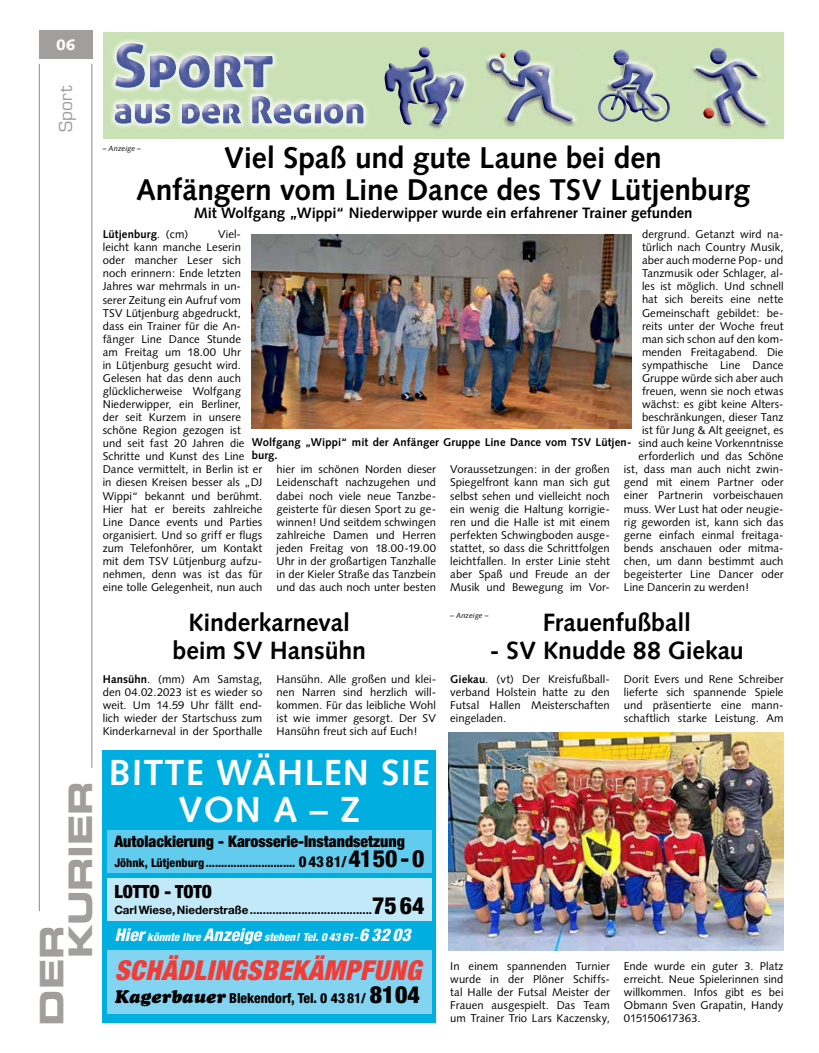
<style>
.page{position:relative;width:819px;height:1053px;background:#fff}
.page>*{position:absolute;margin:0;border:0;box-sizing:border-box;transform-origin:0 0}
.t1{font:700 36.25px/36.2px "Syntax LT Std";letter-spacing:.03em;color:#fff;text-align:center}
.t2{font:32.5px/28.9px "Eurostile LT Std Bold Ex 2";letter-spacing:-.01em;color:#a19f9d}
.t3{font:700 30px/32.5px "Syntax LT Std";letter-spacing:-.005em;color:#000;text-align:center}
.t4{font:italic 900 condensed 27.5px "Helvetica Neue";letter-spacing:.015em;color:#f13d37}
.t5{font:700 25px/27.5px "Syntax LT Std";letter-spacing:-.005em;color:#000;text-align:center}
.t6{font:900 condensed 18.12px "Helvetica Neue";color:#000}
.t7{font:17.5px "Eurostile LT Std";color:#a19f9d}
.t8{font:900 condensed 15.88px "Helvetica Neue";color:#000}
.t9{font:700 15px "Syntax LT Std";color:#000}
.t10{font:900 15px "Syntax LT Std";color:#fff}
.t11{font:800 condensed 13.75px "Helvetica Neue";color:#000}
.t12{font:800 condensed 11.88px "Helvetica Neue";color:#000}
.t13{font:700 11.5px "Helvetica Neue";color:#000}
.t14{font:11.25px/13px "Syntax";letter-spacing:.005em;color:#000;text-align:justify}
.t15{font:700 11.25px/12.5px "Syntax LT Std";letter-spacing:.01em;color:#000}
.t16{font:italic 800 condensed 11.25px "Helvetica Neue";color:#fff}
.t17{font:700 11.25px "Syntax";letter-spacing:.01em;color:#000}
.t18{font:italic 7.5px "Syntax LT Std";letter-spacing:.01em;color:#000}
.s1{font-weight:400}
.s2{font-weight:700}
.s3{font-size:15px}
.s4{font-size:23.75px}
.s5{font-weight:800;font-stretch:condensed;font-size:23.75px}
.s6{font-size:17.5px}
.s7{font-family:"Cooper Black Std";font-weight:400;font-style:italic;font-stretch:normal;font-size:18.12px}
.s8{font-weight:900;font-size:23.75px}
</style>
<div class="page">
<hr style="left:39px;top:64px;width:1px;height:847px;background:#8c8986">
<hr style="left:92px;top:64px;width:1px;height:703px;background:#8c8986">
<div style="left:39px;top:30px;width:53px;height:29px;background:#a19f9d"></div>
<div style="left:103px;top:749px;width:333px;height:273px;background:#00aee0"></div>
<div style="left:107px;top:878px;width:324px;height:42px;background:#c2e9f8"></div>
<div style="left:107px;top:830px;width:324px;height:42px;background:#62ccee"></div>
<div style="left:107px;top:950px;width:324px;height:64px;background:#83d4f1"></div>
<div style="left:103px;top:32px;width:680px;height:107px;background:#c9e1b5"></div>
<img style="left:110px;top:39px;width:258px;height:89px">
<img style="left:115px;top:43px;width:158px;height:45px">
<img style="left:115px;top:96px;width:248px;height:28px">
<svg style="left:713px;top:48px;width:11px;height:2px"></svg>
<img style="left:710px;top:50px;width:16px;height:5px">
<img style="left:691px;top:55px;width:78px;height:73px">
<img style="left:695px;top:65px;width:70px;height:58px">
<svg style="left:727px;top:61px;width:31px;height:15px"></svg>
<svg style="left:713px;top:72px;width:3px;height:7px"></svg>
<svg style="left:703px;top:108px;width:11px;height:11px"></svg>
<svg style="left:616px;top:50px;width:10px;height:2px"></svg>
<img style="left:613px;top:52px;width:16px;height:5px">
<img style="left:607px;top:57px;width:40px;height:33px">
<img style="left:611px;top:64px;width:46px;height:26px">
<svg style="left:606px;top:120px;width:12px;height:2px"></svg>
<svg style="left:650px;top:120px;width:11px;height:2px"></svg>
<img style="left:598px;top:90px;width:72px;height:30px">
<svg style="left:621px;top:87px;width:15px;height:2px"></svg>
<img style="left:505px;top:123px;width:70px;height:4px">
<img style="left:485px;top:53px;width:92px;height:70px">
<img style="left:489px;top:58px;width:83px;height:64px">
<svg style="left:517px;top:50px;width:10px;height:2px"></svg>
<img style="left:514px;top:52px;width:16px;height:14px">
<svg style="left:491px;top:52px;width:14px;height:22px"></svg>
<svg style="left:419px;top:47px;width:11px;height:11px"></svg>
<img style="left:465px;top:78px;width:3px;height:13px">
<img style="left:428px;top:70px;width:37px;height:59px">
<img style="left:446px;top:75px;width:15px;height:3px">
<img style="left:433px;top:78px;width:13px;height:31px">
<svg style="left:434px;top:76px;width:13px;height:6px"></svg>
<svg style="left:433px;top:110px;width:9px;height:14px"></svg>
<img style="left:384px;top:59px;width:49px;height:66px">
<img style="left:252px;top:234px;width:379px;height:194px">
<img style="left:449px;top:732px;width:334px;height:218px">
<p class="t10" style="left:56px;top:36px;width:21px">06</p>
<p class="t7" style="left:55px;top:132px;width:47px;rotate:-90deg">Sport</p>
<p class="t2" style="left:37px;top:958px;width:179px;text-indent:-67px;rotate:-90deg">Der<br>Kurier</p>
<p class="t3" style="left:136px;top:141px;width:615px">Viel Spaß und gute Laune bei den<br>Anfängern vom Line Dance des TSV Lütjenburg</p>
<p class="t9" style="left:194px;top:204px;width:500px">Mit Wolfgang „Wippi“ Niederwipper wurde ein erfahrener Trainer gefunden</p>
<p class="t18" style="left:103px;top:144px;width:40px">– Anzeige –</p>
<p class="t14" style="left:642px;top:228px;width:143px">dergrund. Getanzt wird na-</p>
<p class="t14" style="left:642px;top:241px;width:143px">türlich nach Country Musik,</p>
<p class="t14" style="left:642px;top:254px;width:143px">aber auch moderne Pop- und</p>
<p class="t14" style="left:642px;top:267px;width:143px">Tanzmusik oder Schlager, al-</p>
<p class="t14" style="left:642px;top:280px;width:143px">les ist möglich. Und schnell</p>
<p class="t14" style="left:642px;top:293px;width:143px">hat sich bereits eine nette</p>
<p class="t14" style="left:642px;top:306px;width:143px">Gemeinschaft gebildet: be-</p>
<p class="t14" style="left:642px;top:319px;width:143px">reits unter der Woche freut</p>
<p class="t14" style="left:642px;top:332px;width:143px">man sich schon auf den kom-</p>
<p class="t14" style="left:642px;top:345px;width:143px">menden Freitagabend. Die</p>
<p class="t14" style="left:642px;top:358px;width:143px">sympathische Line Dance</p>
<p class="t14" style="left:642px;top:371px;width:143px">Gruppe würde sich aber auch</p>
<p class="t14" style="left:642px;top:384px;width:143px">freuen, wenn sie noch etwas</p>
<p class="t14" style="left:642px;top:397px;width:143px">wächst: es gibt keine Alters-</p>
<p class="t14" style="left:642px;top:410px;width:143px">beschränkungen, dieser Tanz</p>
<p class="t14" style="left:642px;top:424px;width:143px">ist für Jung &amp; Alt geeignet, es</p>
<p class="t14" style="left:638px;top:437px;width:146px">sind auch keine Vorkenntnisse</p>
<p class="t14" style="left:638px;top:450px;width:146px">erforderlich und das Schöne</p>
<p class="t14" style="left:624px;top:463px;width:161px">ist, dass man auch nicht zwin-</p>
<p class="t14" style="left:624px;top:476px;width:161px">gend mit einem Partner oder</p>
<p class="t14" style="left:624px;top:489px;width:161px">einer Partnerin vorbeischauen</p>
<p class="t14" style="left:624px;top:502px;width:161px">muss. Wer Lust hat oder neugie-</p>
<p class="t14" style="left:624px;top:515px;width:161px">rig geworden ist, kann sich das</p>
<p class="t14" style="left:624px;top:528px;width:161px">gerne einfach einmal freitaga-</p>
<p class="t14" style="left:624px;top:541px;width:161px">bends anschauen oder mitma-</p>
<p class="t14" style="left:624px;top:554px;width:161px">chen, um dann bestimmt auch</p>
<p class="t14" style="left:624px;top:567px;width:161px">begeisterter Line Dancer oder</p>
<p class="t14" style="left:624px;top:580px;width:127px">Line Dancerin zu werden!</p>
<p class="t14" style="left:103px;top:228px;width:161px;text-align:left;text-indent:115px">Viel&shy;leicht kann manche Leserin oder mancher Leser sich noch erinnern: Ende letzten<br>Jahres war mehrmals in un&shy;serer Zeitung ein Aufruf vom<br>TSV Lütjenburg abgedruckt, dass ein Trainer für die An&shy;fänger Line Dance Stunde<br>am Freitag um 18.00 Uhr<br>in Lütjenburg gesucht wird.<br>Gelesen hat das denn auch glücklicherweise Wolfgang<br>Niederwipper, ein Berliner,<br>der seit Kurzem in unsere schöne Region gezogen ist und seit fast 20 Jahren die<br>Schritte und Kunst des Line<br>Dance vermittelt, in Berlin ist er in diesen Kreisen besser als „DJ<br>Wippi“ bekannt und berühmt.<br>Hier hat er bereits zahlreiche<br>Line Dance events und Parties organisiert. Und so griff er flugs zum Telefonhörer, um Kontakt mit dem TSV Lütjenburg aufzu&shy;nehmen, denn was ist das für eine tolle Gelegenheit, nun auch</p>
<p class="t17" style="left:103px;top:228px;width:87px">Lütjenburg<span class="s1">. (cm)</span></p>
<p class="t15" style="left:252px;top:436px;width:381px">Wolfgang „Wippi“ mit der Anfänger Gruppe Line Dance vom TSV Lütjen&shy;burg.</p>
<p class="t14" style="left:276px;top:463px;width:161px">hier im schönen Norden dieser Leidenschaft nachzugehen und dabei noch viele neue Tanzbe&shy;geisterte für diesen Sport zu ge&shy;winnen! Und seitdem schwingen zahlreiche Damen und Herren jeden Freitag von 18.00-19.00<br>Uhr in der großartigen Tanzhalle in der Kieler Straße das Tanzbein und das auch noch unter besten</p>
<p class="t14" style="left:450px;top:463px;width:161px">Voraussetzungen: in der großen Spiegelfront kann man sich gut selbst sehen und vielleicht noch ein wenig die Haltung korrigie&shy;ren und die Halle ist mit einem perfekten Schwingboden ausge&shy;stattet, so dass die Schrittfolgen leichtfallen. In erster Linie steht aber Spaß und Freude an der Musik und Bewegung im Vor-</p>
<p class="t5" style="left:172px;top:609px;width:195px">Kinderkarneval beim SV Hansühn</p>
<p class="t14" style="left:103px;top:672px;width:161px"><span class="s2">Hansühn</span>. (mm) Am Samstag, den 04.02.2023 ist es wieder so weit. Um 14.59 Uhr fällt end&shy;lich wieder der Startschuss zum Kinderkarneval in der Sporthalle</p>
<p class="t14" style="left:276px;top:672px;width:161px">Hansühn. Alle großen und klei&shy;nen Narren sind herzlich will&shy;kommen. Für das leibliche Wohl ist wie immer gesorgt. Der SV Hansühn freut sich auf Euch!</p>
<p class="t1" style="left:109px;top:754px;width:322px">BITTE WÄHLEN SIE<br>VON A – Z</p>
<p class="t8" style="left:114px;top:831px;width:292px">Autolackierung - Karosserie-Instandsetzung</p>
<p class="t12" style="left:114px;top:855px;width:312px">Jöhnk, Lütjenburg ............................. <span class="s3">0 43 81/</span> <span class="s4">41 50 - 0</span></p>
<p class="t6" style="left:114px;top:880px;width:99px">LOTTO - TOTO</p>
<p class="t13" style="left:114px;top:902px;width:312px">Carl Wiese, Niederstraße ......................................<span class="s5">75 64</span></p>
<p class="t16" style="left:115px;top:929px;width:297px"><span class="s6">Hier</span> könnte Ihre <span class="s6">Anzeige</span> stehen! Tel. 0 43 61-<span class="s6">6 32 03</span></p>
<p class="t4" style="left:115px;top:953px;width:308px">SCHÄDLINGSBEKÄMPFUNG</p>
<p class="t11" style="left:115px;top:989px;width:306px"><span class="s7">Kagerbauer</span> Blekendorf, Tel. 0 43 81/ <span class="s8">81 04</span></p>
<p class="t5" style="left:542px;top:609px;width:150px">Frauenfußball</p>
<p class="t5" style="left:490px;top:636px;width:255px">- SV Knudde 88 Giekau</p>
<p class="t14" style="left:450px;top:672px;width:161px"><span class="s2">Giekau</span>. (vt) Der Kreisfußball&shy;verband Holstein hatte zu den Futsal Hallen Meisterschaften eingeladen.</p>
<p class="t18" style="left:450px;top:611px;width:40px">– Anzeige –</p>
<p class="t14" style="left:624px;top:672px;width:161px">Dorit Evers und Rene Schreiber lieferte sich spannende Spiele und präsentierte eine mann&shy;schaftlich starke Leistung. Am</p>
<p class="t14" style="left:450px;top:959px;width:161px">In einem spannenden Turnier wurde in der Plöner Schiffs&shy;tal Halle der Futsal Meister der Frauen ausgespielt. Das Team um Trainer Trio Lars Kaczensky,</p>
<p class="t14" style="left:624px;top:959px;width:161px">Ende wurde ein guter 3. Platz erreicht. Neue Spielerinnen sind willkommen. Infos gibt es bei Obmann Sven Grapatin, Handy 015150617363.</p>
</div>
